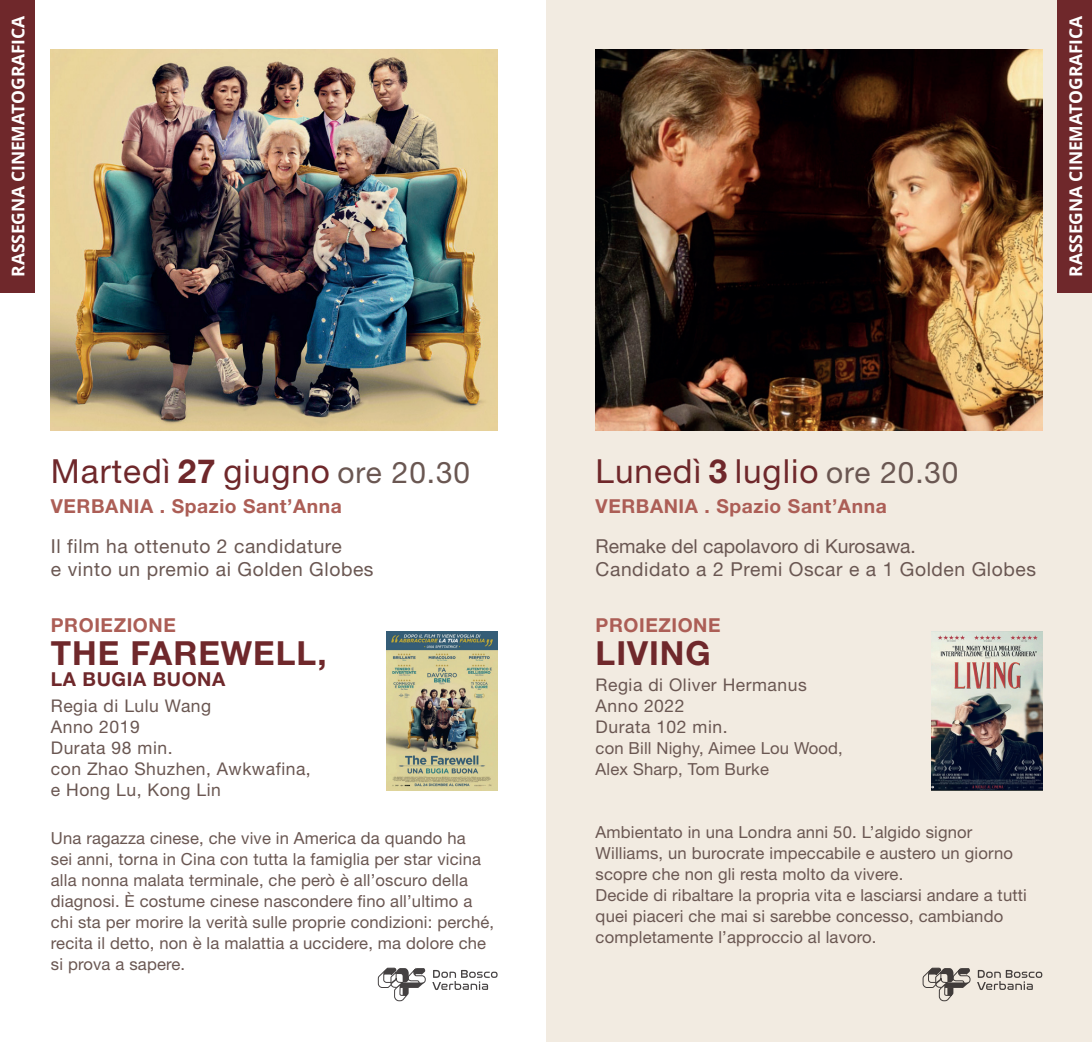
<style>
.page{position:relative;width:1092px;height:1042px;background:#fff}
.page>*{position:absolute;margin:0;border:0;box-sizing:border-box;transform-origin:0 0}
.t1{font:33.25px "Helvetica Neue LT Std";letter-spacing:.03em;color:#6f282b}
.t2{font:700 33.25px "Helvetica Neue LT Std";letter-spacing:.03em;color:#6f282b}
.t3{font:19.25px/22.8px "Helvetica Neue LT Std";letter-spacing:.03em;color:#6a5752}
.t4{font:700 19.25px "Helvetica Neue LT Std";letter-spacing:.03em;color:#ac5e56}
.t5{font:700 19.25px "Helvetica Neue LT Std";letter-spacing:.03em;color:#6f282b}
.t6{font:17.5px/21px "Helvetica Neue LT Std";letter-spacing:.03em;color:#6a5752}
.t7{font:17.5px "Open Sans";letter-spacing:-.01em;color:#fff}
.t8{font:16.62px/21px "Helvetica Neue LT Std";letter-spacing:.01em;color:#6a5752}
.s1{font-weight:700}
.s2{font-size:29.75px;color:#6a5752}
</style>
<div class="page">
<div style="left:546px;top:0;width:545px;height:1042px;background:#f2ebe1"></div>
<div style="left:1057px;top:0;width:34px;height:293px;background:#6f282b"></div>
<div style="left:0;top:0;width:34px;height:293px;background:#6f282b"></div>
<img style="left:595px;top:50px;width:447px;height:381px">
<img style="left:51px;top:50px;width:446px;height:381px">
<img style="left:931px;top:631px;width:111px;height:159px">
<img style="left:386px;top:631px;width:111px;height:159px">
<svg style="left:432px;top:970px;width:65px;height:20px"></svg>
<svg style="left:377px;top:967px;width:49px;height:34px"></svg>
<svg style="left:977px;top:970px;width:65px;height:20px"></svg>
<svg style="left:922px;top:967px;width:48px;height:34px"></svg>
<p class="t7" style="left:6px;top:277px;width:262px;rotate:-90deg">RASSEGNA CINEMATOGRAFICA</p>
<p class="t7" style="left:1063px;top:277px;width:262px;rotate:-90deg">RASSEGNA CINEMATOGRAFICA</p>
<h1 class="t1" style="left:51px;top:451px;width:420px">Martedì <span class="s1">27</span> giugno <span class="s2">ore 20.30</span></h1>
<p class="t4" style="left:51px;top:494px;width:292px">VERBANIA . Spazio Sant’Anna</p>
<p class="t3" style="left:51px;top:534px;width:324px">Il film ha ottenuto 2 candidature<br>e vinto un premio ai Golden Globes</p>
<p class="t4" style="left:51px;top:613px;width:126px">PROIEZIONE</p>
<h1 class="t2" style="left:51px;top:632px;width:277px">THE FAREWELL,</h1>
<p class="t5" style="left:51px;top:667px;width:176px">LA BUGIA BUONA</p>
<p class="t6" style="left:51px;top:695px;width:261px">Regia di Lulu Wang<br>Anno 2019<br>Durata 98 min.<br>con Zhao Shuzhen, Awkwafina, e Hong Lu, Kong Lin</p>
<p class="t8" style="left:51px;top:827px;width:445px">Una ragazza cinese, che vive in America da quando ha<br>sei anni, torna in Cina con tutta la famiglia per star vicina alla nonna malata terminale, che però è all’oscuro della diagnosi. È costume cinese nascondere fino all’ultimo a chi sta per morire la verità sulle proprie condizioni: perché, recita il detto, non è la malattia a uccidere, ma dolore che si prova a sapere.</p>
<h1 class="t1" style="left:595px;top:451px;width:364px">Lunedì <span class="s1">3</span> luglio <span class="s2">ore 20.30</span></h1>
<p class="t4" style="left:595px;top:494px;width:292px">VERBANIA . Spazio Sant’Anna</p>
<p class="t3" style="left:595px;top:534px;width:442px">Remake del capolavoro di Kurosawa.<br>Candidato a 2 Premi Oscar e a 1 Golden Globes</p>
<p class="t4" style="left:595px;top:613px;width:126px">PROIEZIONE</p>
<h1 class="t2" style="left:595px;top:632px;width:117px">LIVING</h1>
<p class="t6" style="left:595px;top:674px;width:213px">Regia di Oliver Hermanus<br>Anno 2022<br>Durata 102 min.</p>
<p class="t8" style="left:595px;top:737px;width:248px">con Bill Nighy, Aimee Lou Wood,<br>Alex Sharp, Tom Burke</p>
<p class="t8" style="left:595px;top:821px;width:433px">Ambientato in una Londra anni 50. L’algido signor Williams, un burocrate impeccabile e austero un giorno scopre che non gli resta molto da vivere.<br>Decide di ribaltare la propria vita e lasciarsi andare a tutti quei piaceri che mai si sarebbe concesso, cambiando completamente l’approccio al lavoro.</p>
</div>
